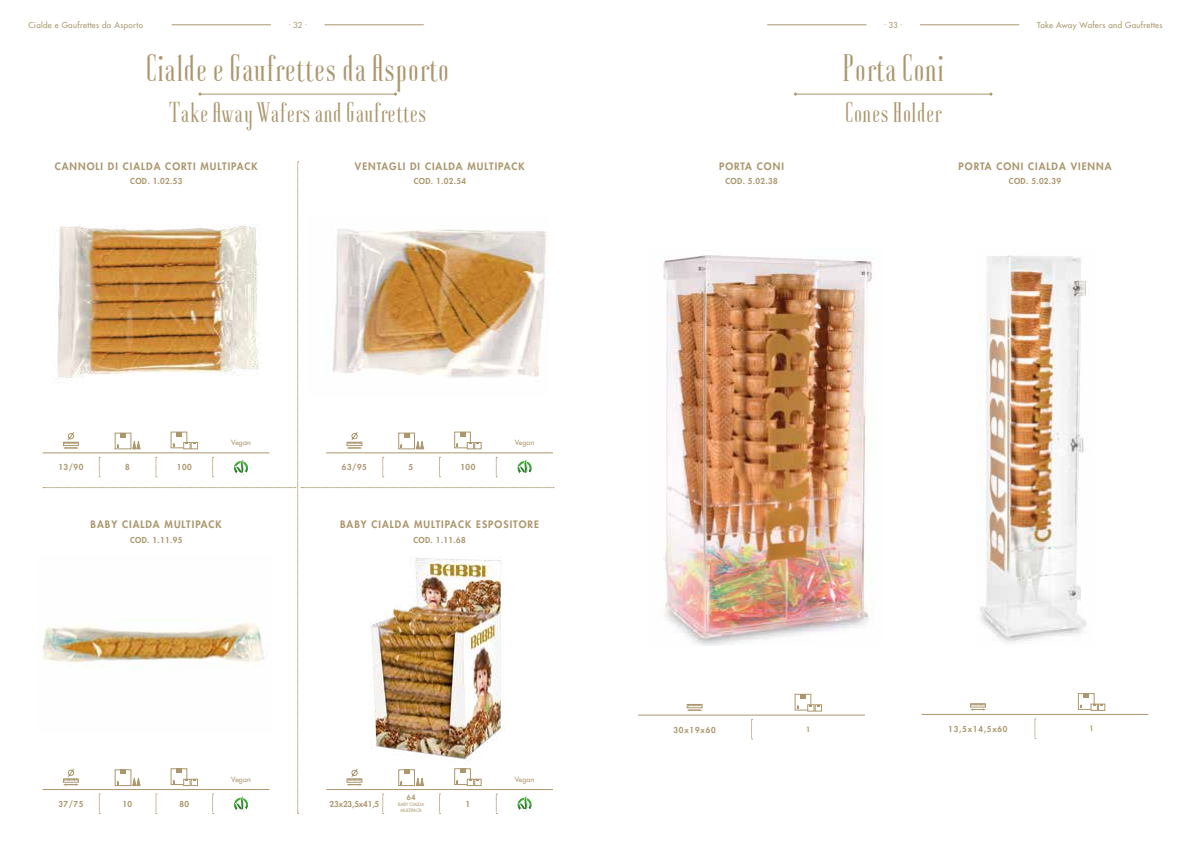
<style>
.page{position:relative;width:1191px;height:842px;background:#fff}
.page>*{position:absolute;margin:0;border:0;box-sizing:border-box;transform-origin:0 0}
.t1{font:40px "Ayres";letter-spacing:.03em;color:#ab976e}
.t2{font:30px "Ayres";letter-spacing:.03em;color:#ab976e}
.t3{font:800 10px "Futura Std";letter-spacing:.1em;color:#ab976e}
.t4{font:800 8px "Futura Std";letter-spacing:.04em;color:#ab976e}
.t5{font:500 8px "Futura Std";letter-spacing:.04em;color:#ab976e}
.t6{font:800 8px "Futura Std";letter-spacing:.1em;color:#ab976e}
.t7{font:800 8px "Futura Std";letter-spacing:-.01em;color:#ab976e}
.t8{font:500 7px "Futura Std";letter-spacing:.03em;color:#ab976e}
.t9{font:800 7px "Futura Std";color:#ab976e}
.t10{font:500 4.5px/6px "Futura Std";letter-spacing:-.02em;color:#ab976e;text-align:center}
</style>
<div class="page">
<img style="left:980px;top:255px;width:109px;height:388px">
<img style="left:663px;top:255px;width:209px;height:390px">
<hr style="left:920px;top:25px;width:99px;height:1px;background:#ab976e">
<hr style="left:767px;top:25px;width:99px;height:1px;background:#ab976e">
<hr style="left:324px;top:25px;width:100px;height:1px;background:#ab976e">
<hr style="left:172px;top:25px;width:99px;height:1px;background:#ab976e">
<hr style="left:200px;top:94px;width:195px;height:1px;background:#ab976e">
<hr style="left:795px;top:94px;width:196px;height:1px;background:#ab976e">
<svg style="left:1034px;top:719px;width:2px;height:20px"></svg>
<svg style="left:751px;top:719px;width:1px;height:21px"></svg>
<hr style="left:921px;top:714px;width:227px;height:1px;background:#ab976e">
<hr style="left:638px;top:715px;width:227px;height:1px;background:#ab976e">
<div style="left:970px;top:703px;width:15px;height:4px;border:1px solid #ab976e"></div>
<svg style="left:970px;top:704px;width:15px;height:7px"></svg>
<div style="left:687px;top:704px;width:15px;height:4px;border:1px solid #ab976e"></div>
<svg style="left:687px;top:705px;width:15px;height:6px"></svg>
<div style="left:1078px;top:693px;width:16px;height:17px;border:1px solid #ab976e"></div>
<svg style="left:1083px;top:694px;width:6px;height:4px"></svg>
<div style="left:1090px;top:704px;width:7px;height:7px;background:#fff;border:1px solid #ab976e"></div>
<div style="left:1098px;top:704px;width:7px;height:7px;border:1px solid #ab976e"></div>
<svg style="left:1093px;top:704px;width:9px;height:2px"></svg>
<svg style="left:1079px;top:704px;width:3px;height:4px"></svg>
<div style="left:795px;top:694px;width:16px;height:16px;border:1px solid #ab976e"></div>
<svg style="left:800px;top:694px;width:5px;height:4px"></svg>
<svg style="left:807px;top:704px;width:7px;height:7px"></svg>
<div style="left:815px;top:704px;width:6px;height:7px;border:1px solid #ab976e"></div>
<svg style="left:796px;top:705px;width:3px;height:4px"></svg>
<svg style="left:43px;top:162px;width:511px;height:652px"></svg>
<p class="t5" style="left:28px;top:20px;width:116px">Cialde e Gaufrettes da Asporto</p>
<p class="t5" style="left:1037px;top:20px;width:127px">Take Away Wafers and Gaufrettes</p>
<p class="t5" style="left:288px;top:19px;width:20px">. 32 .</p>
<p class="t5" style="left:884px;top:19px;width:20px">.33.</p>
<h1 class="t1" style="left:146px;top:46px;width:304px">Cialde e Gaufrettes da Asporto</h1>
<h2 class="t2" style="left:169px;top:95px;width:259px">Take Away Wafers and Gaufrettes</h2>
<p class="t3" style="left:55px;top:160px;width:204px">CANNOLI DI CIALDA CORTI MULTIPACK</p>
<p class="t3" style="left:355px;top:160px;width:171px">VENTAGLI DI CIALDA MULTIPACK</p>
<p class="t3" style="left:719px;top:160px;width:66px">PORTA CONI</p>
<h1 class="t1" style="left:843px;top:46px;width:102px">Porta Coni</h1>
<h2 class="t2" style="left:845px;top:95px;width:97px">Cones Holder</h2>
<p class="t3" style="left:958px;top:160px;width:154px">PORTA CONI CIALDA VIENNA</p>
<p class="t4" style="left:130px;top:176px;width:54px">COD. 1.02.53</p>
<p class="t4" style="left:414px;top:176px;width:54px">COD. 1.02.54</p>
<p class="t4" style="left:725px;top:176px;width:54px">COD. 5.02.38</p>
<p class="t4" style="left:1009px;top:176px;width:54px">COD. 5.02.39</p>
<p class="t8" style="left:231px;top:438px;width:21px">Vegan</p>
<p class="t8" style="left:515px;top:438px;width:21px">Vegan</p>
<p class="t4" style="left:58px;top:462px;width:26px">13/90</p>
<p class="t4" style="left:125px;top:462px;width:6px">8</p>
<p class="t4" style="left:177px;top:462px;width:16px">100</p>
<p class="t4" style="left:342px;top:462px;width:26px">63/95</p>
<p class="t4" style="left:408px;top:462px;width:6px">5</p>
<p class="t4" style="left:460px;top:462px;width:16px">100</p>
<p class="t3" style="left:91px;top:518px;width:133px">BABY CIALDA MULTIPACK</p>
<p class="t4" style="left:130px;top:535px;width:54px">COD. 1.11.95</p>
<p class="t3" style="left:340px;top:518px;width:200px">BABY CIALDA MULTIPACK ESPOSITORE</p>
<p class="t4" style="left:413px;top:535px;width:54px">COD. 1.11.68</p>
<p class="t6" style="left:673px;top:724px;width:44px">30x19x60</p>
<p class="t9" style="left:806px;top:725px;width:6px">1</p>
<p class="t6" style="left:948px;top:724px;width:61px">13,5x14,5x60</p>
<p class="t9" style="left:1089px;top:724px;width:6px">1</p>
<p class="t8" style="left:231px;top:775px;width:21px">Vegan</p>
<p class="t8" style="left:515px;top:775px;width:21px">Vegan</p>
<p class="t4" style="left:58px;top:799px;width:26px">37/75</p>
<p class="t4" style="left:122px;top:799px;width:11px">10</p>
<p class="t4" style="left:179px;top:799px;width:11px">80</p>
<p class="t7" style="left:330px;top:799px;width:51px">23x23,5x41,5</p>
<p class="t9" style="left:407px;top:792px;width:10px">64</p>
<p class="t10" style="left:398px;top:801px;width:28px">BABY CIALDA<br>MULTIPACK</p>
<p class="t4" style="left:465px;top:799px;width:6px">1</p>
</div>
